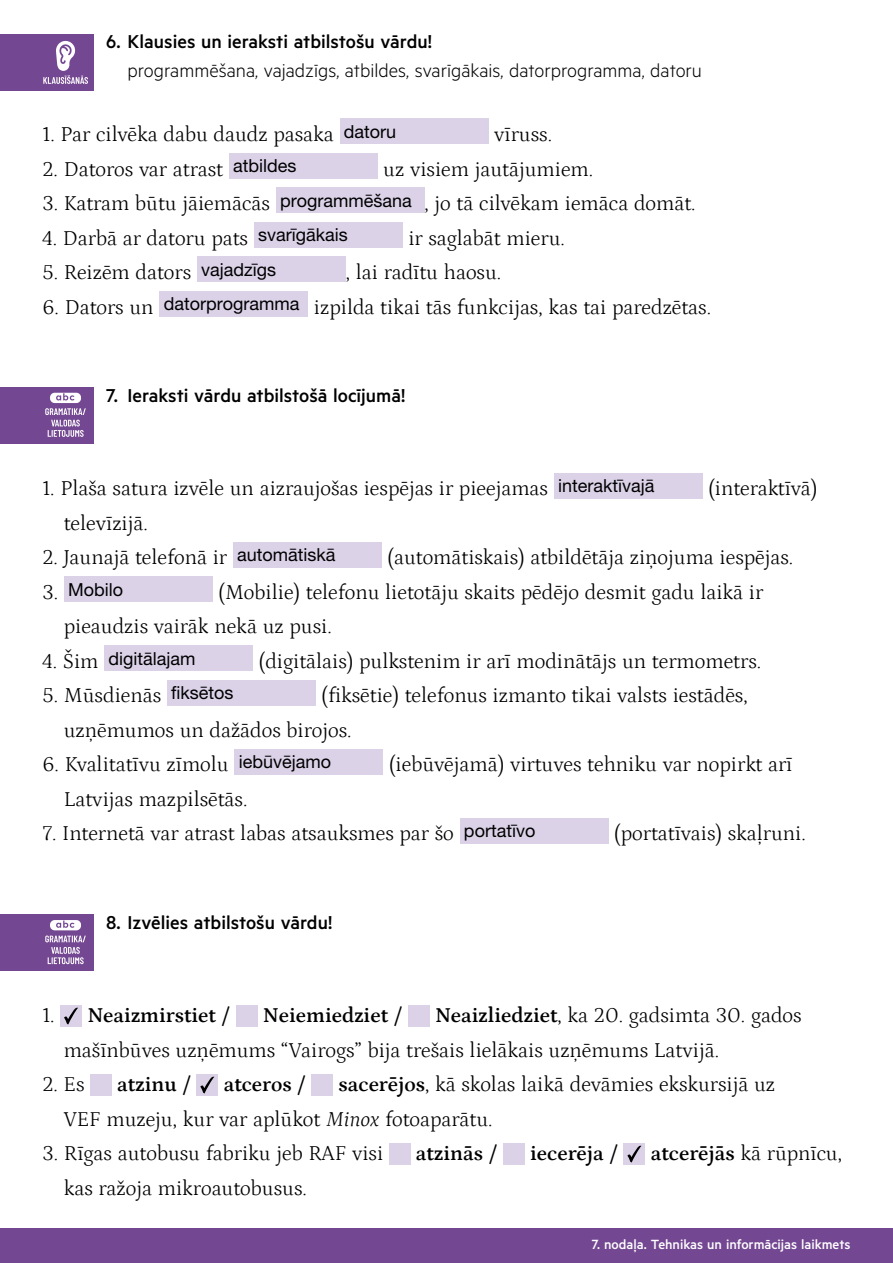
<style>
.page{position:relative;width:893px;height:1263px;background:#fff}
.page>*{position:absolute;margin:0;border:0;box-sizing:border-box;transform-origin:0 0}
.t1{font:300 21px/34.5px "Petrona";color:#000}
.t2{font:500 21px "Metric";color:#000}
.t3{font:300 21px "Metric";color:#000}
.t4{font:600 21px "Petrona";color:#000}
.t5{font:18px "Helvetica Neue LT Pro";color:#000}
.t6{font:500 15px "Metric";color:#fff}
.s1{font-family:"Petrona";font-weight:300;font-size:21px}
.s2{font-weight:300}
.s3{font-weight:600}
.s4{font-style:italic}
</style>
<div class="page">
<div style="left:0;top:1229px;width:893px;height:34px;background:#744792"></div>
<div style="left:0;top:34px;width:94px;height:56px;background:#744792"></div>
<svg style="left:43px;top:41px;width:45px;height:43px"></svg>
<div style="left:340px;top:119px;width:148px;height:25px;background:#dbd2e8"></div>
<div style="left:229px;top:153px;width:149px;height:26px;background:#dbd2e8"></div>
<div style="left:276px;top:188px;width:149px;height:25px;background:#dbd2e8"></div>
<div style="left:254px;top:222px;width:149px;height:26px;background:#dbd2e8"></div>
<div style="left:197px;top:257px;width:149px;height:25px;background:#dbd2e8"></div>
<div style="left:159px;top:291px;width:149px;height:26px;background:#dbd2e8"></div>
<div style="left:554px;top:473px;width:149px;height:25px;background:#dbd2e8"></div>
<div style="left:233px;top:542px;width:149px;height:25px;background:#dbd2e8"></div>
<div style="left:64px;top:576px;width:149px;height:26px;background:#dbd2e8"></div>
<div style="left:104px;top:645px;width:149px;height:26px;background:#dbd2e8"></div>
<div style="left:167px;top:680px;width:149px;height:25px;background:#dbd2e8"></div>
<div style="left:235px;top:749px;width:148px;height:25px;background:#dbd2e8"></div>
<div style="left:460px;top:818px;width:149px;height:25px;background:#dbd2e8"></div>
<div style="left:60px;top:1005px;width:22px;height:22px;background:#dbd2e8"></div>
<svg style="left:64px;top:1008px;width:14px;height:17px"></svg>
<div style="left:236px;top:1005px;width:21px;height:22px;background:#dbd2e8"></div>
<div style="left:408px;top:1005px;width:21px;height:22px;background:#dbd2e8"></div>
<div style="left:90px;top:1074px;width:21px;height:22px;background:#dbd2e8"></div>
<div style="left:197px;top:1074px;width:21px;height:22px;background:#dbd2e8"></div>
<svg style="left:200px;top:1077px;width:14px;height:17px"></svg>
<div style="left:312px;top:1074px;width:21px;height:22px;background:#dbd2e8"></div>
<div style="left:389px;top:1143px;width:21px;height:22px;background:#dbd2e8"></div>
<div style="left:503px;top:1143px;width:21px;height:22px;background:#dbd2e8"></div>
<div style="left:624px;top:1143px;width:21px;height:22px;background:#dbd2e8"></div>
<svg style="left:627px;top:1146px;width:14px;height:17px"></svg>
<div style="left:0;top:387px;width:94px;height:56px;background:#744792"></div>
<svg style="left:45px;top:408px;width:41px;height:29px"></svg>
<div style="left:50px;top:393px;width:31px;height:10px;background:#fff;border-radius:5px"></div>
<svg style="left:56px;top:393px;width:18px;height:7px"></svg>
<div style="left:0;top:914px;width:94px;height:56px;background:#744792"></div>
<svg style="left:45px;top:935px;width:41px;height:29px"></svg>
<div style="left:50px;top:920px;width:31px;height:10px;background:#fff;border-radius:5px"></div>
<svg style="left:56px;top:920px;width:18px;height:8px"></svg>
<p class="t2" style="left:106px;top:29px;width:327px">6. Klausies un ieraksti atbilstošu vārdu!</p>
<p class="t3" style="left:128px;top:58px;width:576px">programmēšana, vajadzīgs, atbildes, svarīgākais, datorprogramma, datoru</p>
<p class="t1" style="left:43px;top:115px;width:355px">1. Par cilvēka dabu daudz pasaka <sup>datoru</sup></p>
<p class="t1" style="left:494px;top:115px;width:59px">vīruss.</p>
<p class="t1" style="left:43px;top:150px;width:255px">2. Datoros var atrast <sup>atbildes</sup></p>
<p class="t1" style="left:383px;top:150px;width:211px">uz visiem jautājumiem.</p>
<p class="t1" style="left:42px;top:184px;width:655px">3. Katram būtu jāiemācās <sup>programmēšana</sup> , jo tā cilvēkam iemāca domāt.</p>
<p class="t1" style="left:42px;top:219px;width:307px">4. Darbā ar datoru pats <sup>svarīgākais</sup></p>
<p class="t1" style="left:408px;top:219px;width:158px">ir saglabāt mieru.</p>
<p class="t1" style="left:43px;top:253px;width:235px">5. Reizēm dators <sup>vajadzīgs</sup></p>
<p class="t1" style="left:346px;top:253px;width:157px">, lai radītu haosu.</p>
<p class="t1" style="left:42px;top:288px;width:670px">6. Dators un <sup>datorprogramma</sup> izpilda tikai tās funkcijas, kas tai paredzētas.</p>
<p class="t2" style="left:106px;top:383px;width:301px">7. Ieraksti vārdu atbilstošā locījumā!</p>
<p class="t1" style="left:42px;top:470px;width:613px">1. Plaša satura izvēle un aizraujošas iespējas ir pieejamas <sup>interaktīvajā</sup></p>
<p class="t1" style="left:708px;top:470px;width:110px">(interaktīvā)</p>
<p class="t1" style="left:64px;top:504px;width:85px">televīzijā.</p>
<p class="t1" style="left:43px;top:539px;width:295px">2. Jaunajā telefonā ir <sup>automātiskā</sup></p>
<p class="t1" style="left:387px;top:539px;width:407px">(automātiskais) atbildētāja ziņojuma iespējas.</p>
<p class="t5" style="left:42px;top:578px;width:82px"><span class="s1">3.</span> Mobilo</p>
<p class="t1" style="left:64px;top:573px;width:701px;text-indent:155px">(Mobilie) telefonu lietotāju skaits pēdējo desmit gadu laikā ir pieaudzis vairāk nekā uz pusi.</p>
<p class="t5" style="left:42px;top:647px;width:155px"><span class="s1">4. Šim</span> digitālajam</p>
<p class="t1" style="left:259px;top:642px;width:504px">(digitālais) pulkstenim ir arī modinātājs un termometrs.</p>
<p class="t1" style="left:42px;top:677px;width:193px">5. Mūsdienās <sup>fiksētos</sup></p>
<p class="t1" style="left:64px;top:677px;width:685px;text-indent:258px">(fiksētie) telefonus izmanto tikai valsts iestādēs, uzņēmumos un dažādos birojos.</p>
<p class="t1" style="left:42px;top:746px;width:290px">6. Kvalitatīvu zīmolu <sup>iebūvējamo</sup></p>
<p class="t1" style="left:389px;top:746px;width:405px">(iebūvējamā) virtuves tehniku var nopirkt arī</p>
<p class="t1" style="left:64px;top:780px;width:185px">Latvijas mazpilsētās.</p>
<p class="t1" style="left:42px;top:815px;width:494px">7. Internetā var atrast labas atsauksmes par šo <sup>portatīvo</sup></p>
<p class="t1" style="left:614px;top:815px;width:193px">(portatīvais) skaļruni.</p>
<p class="t2" style="left:106px;top:910px;width:227px">8. Izvēlies atbilstošu vārdu!</p>
<p class="t4" style="left:43px;top:999px;width:189px"><span class="s2">1.</span> Neaizmirstiet /</p>
<p class="t4" style="left:263px;top:999px;width:141px">Neiemiedziet /</p>
<p class="t1" style="left:64px;top:996px;width:739px;text-indent:371px"><span class="s3">Neaizliedziet</span>, ka 20. gadsimta 30. gados mašīnbūves uzņēmums “Vairogs” bija trešais lielākais uzņēmums Latvijā.</p>
<p class="t1" style="left:42px;top:1065px;width:44px">2. Es</p>
<p class="t4" style="left:117px;top:1068px;width:75px">atzinu /</p>
<p class="t4" style="left:224px;top:1068px;width:84px">atceros /</p>
<p class="t1" style="left:64px;top:1065px;width:713px;text-indent:275px"><span class="s3">sacerējos</span>, kā skolas laikā devāmies ekskursijā uz<br>VEF muzeju, kur var aplūkot <span class="s4">Minox</span> fotoaparātu.</p>
<p class="t1" style="left:42px;top:1134px;width:342px">3. Rīgas autobusu fabriku jeb RAF visi</p>
<p class="t4" style="left:416px;top:1137px;width:83px">atzinās /</p>
<p class="t4" style="left:530px;top:1137px;width:90px">iecerēja /</p>
<p class="t1" style="left:651px;top:1134px;width:193px"><span class="s3">atcerējās</span> kā rūpnīcu,</p>
<p class="t1" style="left:64px;top:1169px;width:245px">kas ražoja mikroautobusus.</p>
<p class="t6" style="left:592px;top:1236px;width:260px">7. nodaļa. Tehnikas un informācijas laikmets</p>
</div>
